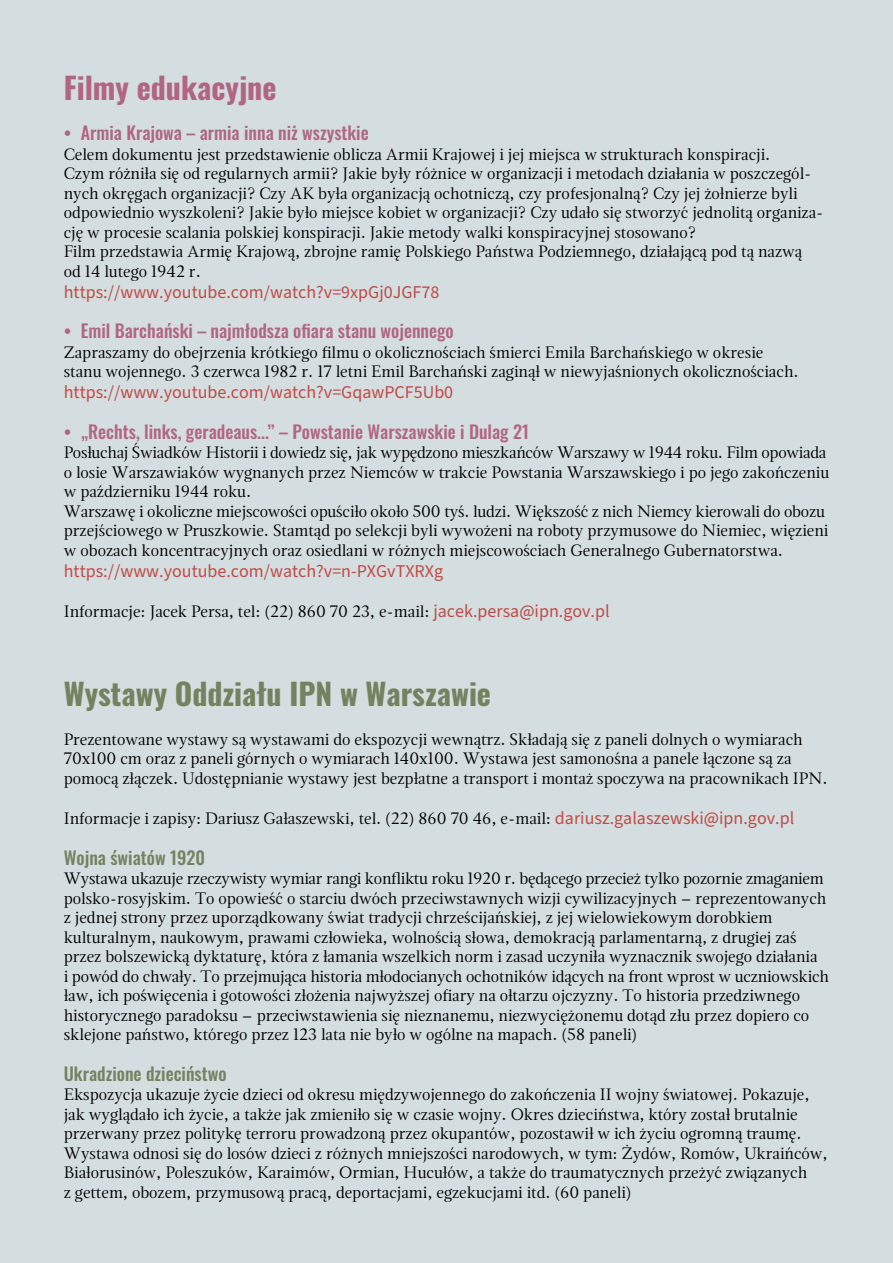
<style>
.page{position:relative;width:893px;height:1263px;background:#d4dde0}
.page>*{position:absolute;margin:0;border:0;box-sizing:border-box;transform-origin:0 0}
.t1{font:700 30px "Oswald";color:#738360}
.t2{font:700 30px "Oswald";color:#b06681}
.t3{font:500 18px "Oswald";color:#b06681}
.t4{font:18px "Source Sans Pro";color:#be4c46}
.t5{font:500 18px "Oswald";color:#738360}
.t6{font:16.5px/19.5px "Magneta";color:#000}
.s1{font-family:"Source Sans Pro";font-size:18px;color:#be4c46}
</style>
<div class="page">
<h1 class="t2" style="left:64px;top:72px;width:214px">Filmy edukacyjne</h1>
<p class="t3" style="left:64px;top:123px;width:306px">• Armia Krajowa – armia inna niż wszystkie</p>
<p class="t6" style="left:64px;top:144px;width:761px">Celem dokumentu jest przedstawienie oblicza Armii Krajowej i jej miejsca w strukturach konspiracji.<br>Czym różniła się od regularnych armii? Jakie były różnice w organizacji i metodach działania w poszczegól&shy;nych okręgach organizacji? Czy AK była organizacją ochotniczą, czy profesjonalną? Czy jej żołnierze byli odpowiednio wyszkoleni? Jakie było miejsce kobiet w organizacji? Czy udało się stworzyć jednolitą organiza&shy;cję w procesie scalania polskiej konspiracji. Jakie metody walki konspiracyjnej stosowano?<br>Film przedstawia Armię Krajową, zbrojne ramię Polskiego Państwa Podziemnego, działającą pod tą nazwą od 14 lutego 1942 r.</p>
<p class="t4" style="left:64px;top:280px;width:377px">https://www.youtube.com/watch?v=9xpGj0JGF78</p>
<p class="t3" style="left:64px;top:321px;width:392px">• Emil Barchański – najmłodsza ofiara stanu wojennego</p>
<p class="t6" style="left:64px;top:342px;width:736px">Zapraszamy do obejrzenia krótkiego filmu o okolicznościach śmierci Emila Barchańskiego w okresie stanu wojennego. 3 czerwca 1982 r. 17 letni Emil Barchański zaginął w niewyjaśnionych okolicznościach.</p>
<p class="t4" style="left:64px;top:380px;width:391px">https://www.youtube.com/watch?v=GqawPCF5Ub0</p>
<p class="t3" style="left:64px;top:422px;width:467px">• „Rechts, links, geradeaus...” – Powstanie Warszawskie i Dulag 21</p>
<p class="t6" style="left:64px;top:442px;width:767px">Posłuchaj Świadków Historii i dowiedz się, jak wypędzono mieszkańców Warszawy w 1944 roku. Film opowiada o losie Warszawiaków wygnanych przez Niemców w trakcie Powstania Warszawskiego i po jego zakończeniu w październiku 1944 roku.<br>Warszawę i okoliczne miejscowości opuściło około 500 tyś. ludzi. Większość z nich Niemcy kierowali do obozu przejściowego w Pruszkowie. Stamtąd po selekcji byli wywożeni na roboty przymusowe do Niemiec, więzieni w obozach koncentracyjnych oraz osiedlani w różnych miejscowościach Generalnego Gubernatorstwa.</p>
<p class="t4" style="left:64px;top:559px;width:381px">https://www.youtube.com/watch?v=n-PXGvTXRXg</p>
<p class="t6" style="left:64px;top:601px;width:547px">Informacje: Jacek Persa, tel: (22) 860 70 23, e-mail: <span class="s1">jacek.persa@ipn.gov.pl</span></p>
<h1 class="t1" style="left:64px;top:678px;width:429px">Wystawy Oddziału IPN w Warszawie</h1>
<p class="t6" style="left:64px;top:729px;width:765px">Prezentowane wystawy są wystawami do ekspozycji wewnątrz. Składają się z paneli dolnych o wymiarach<br>70x100 cm oraz z paneli górnych o wymiarach 140x100. Wystawa jest samonośna a panele łączone są za pomocą złączek. Udostępnianie wystawy jest bezpłatne a transport i montaż spoczywa na pracownikach IPN.</p>
<p class="t6" style="left:64px;top:808px;width:732px">Informacje i zapisy: Dariusz Gałaszewski, tel. (22) 860 70 46, e-mail: <span class="s1">dariusz.galaszewski@ipn.gov.pl</span></p>
<p class="t5" style="left:64px;top:848px;width:143px">Wojna światów 1920</p>
<p class="t6" style="left:64px;top:868px;width:766px">Wystawa ukazuje rzeczywisty wymiar rangi konfliktu roku 1920 r. będącego przecież tylko pozornie zmaganiem polsko-rosyjskim. To opowieść o starciu dwóch przeciwstawnych wizji cywilizacyjnych – reprezentowanych z jednej strony przez uporządkowany świat tradycji chrześcijańskiej, z jej wielowiekowym dorobkiem kulturalnym, naukowym, prawami człowieka, wolnością słowa, demokracją parlamentarną, z drugiej zaś przez bolszewicką dyktaturę, która z łamania wszelkich norm i zasad uczyniła wyznacznik swojego działania<br>i powód do chwały. To przejmująca historia młodocianych ochotników idących na front wprost w uczniowskich ław, ich poświęcenia i gotowości złożenia najwyższej ofiary na ołtarzu ojczyzny. To historia przedziwnego historycznego paradoksu – przeciwstawienia się nieznanemu, niezwyciężonemu dotąd złu przez dopiero co sklejone państwo, którego przez 123 lata nie było w ogólne na mapach. (58 paneli)</p>
<p class="t5" style="left:64px;top:1064px;width:164px">Ukradzione dzieciństwo</p>
<p class="t6" style="left:64px;top:1084px;width:765px">Ekspozycja ukazuje życie dzieci od okresu międzywojennego do zakończenia II wojny światowej. Pokazuje, jak wyglądało ich życie, a także jak zmieniło się w czasie wojny. Okres dzieciństwa, który został brutalnie przerwany przez politykę terroru prowadzoną przez okupantów, pozostawił w ich życiu ogromną traumę.<br>Wystawa odnosi się do losów dzieci z różnych mniejszości narodowych, w tym: Żydów, Romów, Ukraińców, Białorusinów, Poleszuków, Karaimów, Ormian, Hucułów, a także do traumatycznych przeżyć związanych<br>z gettem, obozem, przymusową pracą, deportacjami, egzekucjami itd. (60 paneli)</p>
</div>
